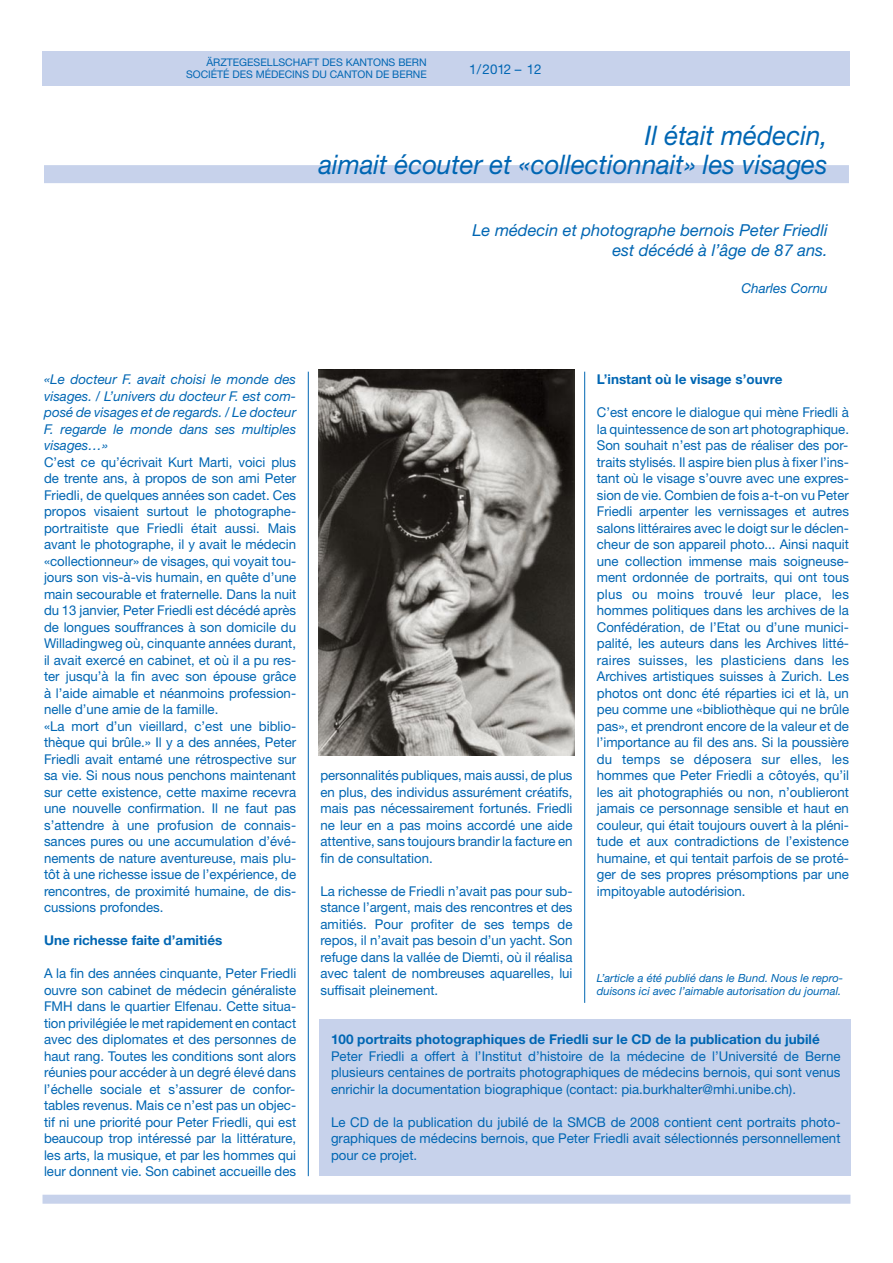
<style>
.page{position:relative;width:893px;height:1263px;background:#fff}
.page>*{position:absolute;margin:0;border:0;box-sizing:border-box;transform-origin:0 0}
.t1{font:italic 27px/28.8px "Helvetica Neue LT";color:#0066b3;text-align:right;scale:.96 1}
.t2{font:italic 16.5px/20.7px "Helvetica Neue LT";color:#0066b3;text-align:right}
.t3{font:13.5px/16.5px "Helvetica Neue LT";color:#0066b3;text-align:justify}
.t4{font:italic 13.5px/16.5px "Helvetica Neue LT";color:#0066b3;text-align:justify}
.t5{font:700 13.5px "Helvetica Neue LT";color:#0066b3}
.t6{font:italic 11.25px/12.3px "Helvetica Neue LT";color:#0066b3}
.t7{font:10.5px/12px "Helvetica Neue LT";color:#0066b3;text-align:right}
</style>
<div class="page">
<img style="left:319px;top:370px;width:255px;height:385px">
<div style="left:43px;top:1195px;width:807px;height:9px;background:#c7d2eb"></div>
<div style="left:43px;top:51px;width:807px;height:34px;background:#c7d2eb"></div>
<div style="left:44px;top:165px;width:805px;height:18px;background:#c7d2eb"></div>
<hr style="left:308px;top:372px;width:1px;height:804px;background:#0066b3">
<hr style="left:584px;top:372px;width:1px;height:631px;background:#0066b3">
<div style="left:319px;top:1019px;width:531px;height:157px;background:#c7d2eb"></div>
<p class="t7" style="left:186px;top:58px;width:242px">ÄRZTEGESELLSCHAFT DES KANTONS BERN<br>SOCIÉTÉ DES MÉDECINS DU CANTON DE BERNE</p>
<p class="t3" style="left:469px;top:62px;width:74px">1/2012 – 12</p>
<h1 class="t1" style="left:319px;top:124px;width:532px">Il était médecin,<br>aimait écouter et «collectionnait» les visages</h1>
<p class="t2" style="left:472px;top:221px;width:357px">Le médecin et photographe bernois Peter Friedli est décédé à l’âge de 87 ans.</p>
<p class="t4" style="left:741px;top:282px;width:88px">Charles Cornu</p>
<p class="t4" style="left:44px;top:372px;width:254px">«Le docteur F. avait choisi le monde des visages. / L’univers du docteur F. est com&shy;posé de visages et de regards. / Le docteur F. regarde le monde dans ses multiples visages…»</p>
<p class="t3" style="left:44px;top:455px;width:254px;text-align:left">C’est ce qu’écrivait Kurt Marti, voici plus de trente ans, à propos de son ami Peter Friedli, de quelques années son cadet. Ces propos visaient surtout le photographe&shy;portraitiste que Friedli était aussi. Mais avant le photographe, il y avait le médecin «collectionneur» de visages, qui voyait tou&shy;jours son vis-à-vis humain, en quête d’une main secourable et fraternelle. Dans la nuit du 13 janvier, Peter Friedli est décédé après de longues souffrances à son domicile du Willadingweg où, cinquante années durant, il avait exercé en cabinet, et où il a pu res&shy;ter jusqu’à la fin avec son épouse grâce à l’aide aimable et néanmoins profession&shy;nelle d’une amie de la famille.<br>«La mort d’un vieillard, c’est une biblio&shy;thèque qui brûle.» Il y a des années, Peter Friedli avait entamé une rétrospective sur sa vie. Si nous nous penchons maintenant sur cette existence, cette maxime recevra une nouvelle confirmation. Il ne faut pas s’attendre à une profusion de connais&shy;sances pures ou une accumulation d’évé&shy;nements de nature aventureuse, mais plu&shy;tôt à une richesse issue de l’expérience, de rencontres, de proximité humaine, de dis&shy;cussions profondes.</p>
<p class="t5" style="left:44px;top:935px;width:180px">Une richesse faite d’amitiés</p>
<p class="t3" style="left:44px;top:966px;width:254px">A la fin des années cinquante, Peter Friedli ouvre son cabinet de médecin généraliste FMH dans le quartier Elfenau. Cette situa&shy;tion privilégiée le met rapidement en contact avec des diplomates et des personnes de haut rang. Toutes les conditions sont alors réunies pour accéder à un degré élevé dans l’échelle sociale et s’assurer de confor&shy;tables revenus. Mais ce n’est pas un objec&shy;tif ni une priorité pour Peter Friedli, qui est beaucoup trop intéressé par la littérature, les arts, la musique, et par les hommes qui leur donnent vie. Son cabinet accueille des</p>
<p class="t3" style="left:320px;top:768px;width:254px">personnalités publiques, mais aussi, de plus en plus, des individus assurément créatifs, mais pas nécessairement fortunés. Friedli ne leur en a pas moins accordé une aide attentive, sans toujours brandir la facture en fin de consultation.</p>
<p class="t3" style="left:320px;top:884px;width:254px">La richesse de Friedli n’avait pas pour sub&shy;stance l’argent, mais des rencontres et des amitiés. Pour profiter de ses temps de repos, il n’avait pas besoin d’un yacht. Son refuge dans la vallée de Diemti, où il réalisa avec talent de nombreuses aquarelles, lui suffisait pleinement.</p>
<p class="t5" style="left:597px;top:374px;width:187px">L’instant où le visage s’ouvre</p>
<p class="t3" style="left:597px;top:405px;width:254px">C’est encore le dialogue qui mène Friedli à la quintessence de son art photographique.<br>Son souhait n’est pas de réaliser des por&shy;traits stylisés. Il aspire bien plus à fixer l’ins&shy;tant où le visage s’ouvre avec une expres&shy;sion de vie. Combien de fois a-t-on vu Peter Friedli arpenter les vernissages et autres salons littéraires avec le doigt sur le déclen&shy;cheur de son appareil photo... Ainsi naquit une collection immense mais soigneuse&shy;ment ordonnée de portraits, qui ont tous plus ou moins trouvé leur place, les hommes politiques dans les archives de la Confédération, de l’Etat ou d’une munici&shy;palité, les auteurs dans les Archives litté&shy;raires suisses, les plasticiens dans les Archives artistiques suisses à Zurich. Les photos ont donc été réparties ici et là, un peu comme une «bibliothèque qui ne brûle pas», et prendront encore de la valeur et de l’importance au fil des ans. Si la poussière du temps se déposera sur elles, les hommes que Peter Friedli a côtoyés, qu’il les ait photographiés ou non, n’oublieront jamais ce personnage sensible et haut en couleur, qui était toujours ouvert à la pléni&shy;tude et aux contradictions de l’existence humaine, et qui tentait parfois de se proté&shy;ger de ses propres présomptions par une impitoyable autodérision.</p>
<p class="t6" style="left:597px;top:973px;width:248px">L’article a été publié dans le Bund. Nous le repro&shy;duisons ici avec l’aimable autorisation du journal.</p>
<p class="t5" style="left:331px;top:1034px;width:490px">100 portraits photographiques de Friedli sur le CD de la publication du jubilé</p>
<p class="t3" style="left:331px;top:1049px;width:511px">Peter Friedli a offert à l’Institut d’histoire de la médecine de l’Université de Berne plusieurs centaines de portraits photographiques de médecins bernois, qui sont venus enrichir la documentation biographique (contact: pia.burkhalter@mhi.unibe.ch).</p>
<p class="t3" style="left:331px;top:1115px;width:511px">Le CD de la publication du jubilé de la SMCB de 2008 contient cent portraits photo&shy;graphiques de médecins bernois, que Peter Friedli avait sélectionnés personnellement pour ce projet.</p>
</div>
